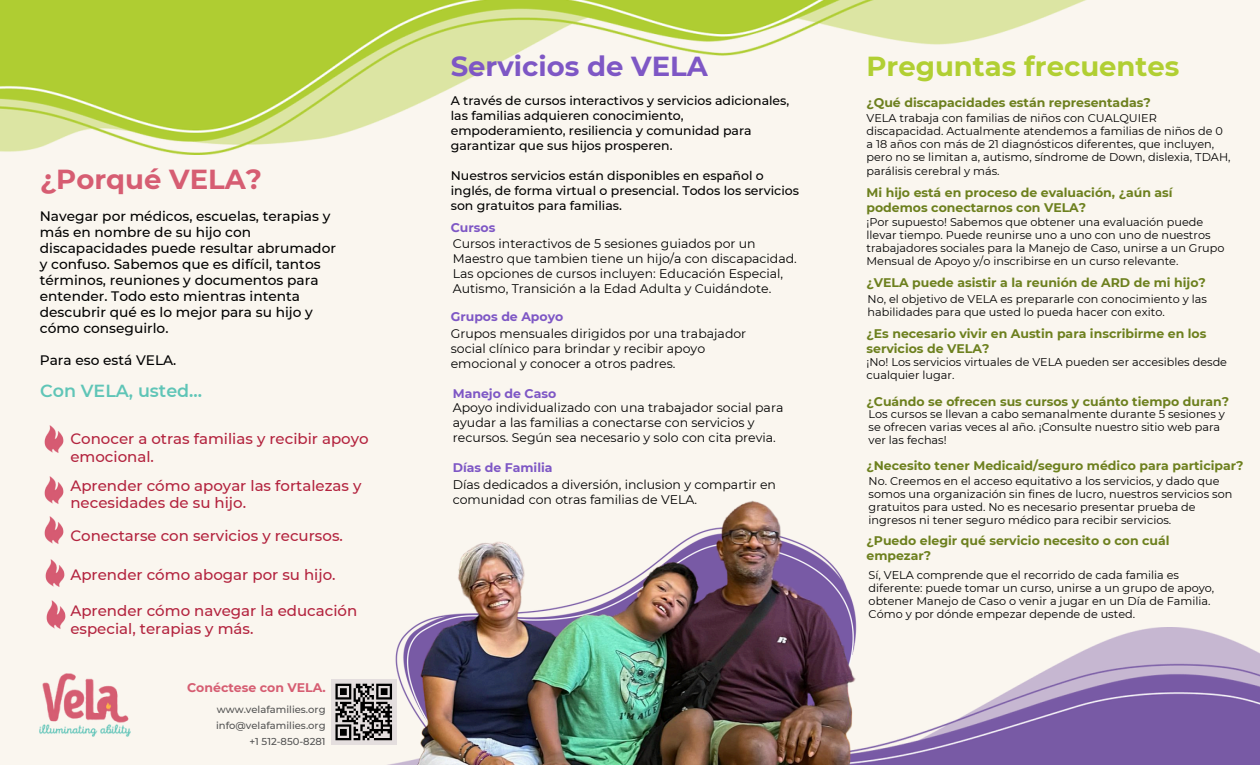
<style>
.page{position:relative;width:1260px;height:765px;background:#faf6ef}
.page>*{position:absolute;margin:0;border:0;box-sizing:border-box;transform-origin:0 0}
.t1{font:700 27.5px "Montserrat";color:#b1cf33}
.t2{font:700 27.5px "Montserrat";color:#7e57c5}
.t3{font:700 27.5px "Montserrat";color:#d65d72}
.t4{font:600 17.5px "Montserrat";color:#5fc5b7}
.t5{font:500 15px/17.8px "Montserrat";color:#b3233e}
.t6{font:500 13.75px/16px "Montserrat";color:#000}
.t7{font:12.5px/15px "Montserrat";color:#000}
.t8{font:700 12.5px/15px "Montserrat";color:#6d801e}
.t9{font:500 12.5px/15px "Montserrat";color:#000}
.t10{font:700 12.5px "Montserrat";color:#7e57c5}
.t11{font:700 12.5px "Montserrat";color:#d65d72}
.t12{font:11.25px/13.1px "Montserrat";color:#000}
.t13{font:500 10px "Montserrat";color:#545454}
</style>
<div class="page">
<img style="left:0;top:0;width:1086px;height:154px">
<img style="left:387px;top:628px;width:873px;height:137px">
<img style="left:40px;top:673px;width:91px;height:64px">
<img style="left:389px;top:500px;width:480px;height:265px">
<img style="left:44px;top:425px;width:20px;height:28px">
<img style="left:44px;top:476px;width:20px;height:28px">
<img style="left:44px;top:516px;width:20px;height:28px">
<img style="left:45px;top:559px;width:20px;height:28px">
<img style="left:46px;top:600px;width:20px;height:29px">
<div style="left:331px;top:679px;width:66px;height:66px;background:#e4dede"></div>
<svg style="left:335px;top:684px;width:57px;height:56px"></svg>
<h1 class="t3" style="left:40px;top:162px;width:223px">¿Porqué VELA?</h1>
<h2 class="t6" style="left:40px;top:209px;width:298px">Navegar por médicos, escuelas, terapias y más en nombre de su hijo con discapacidades puede resultar abrumador y confuso. Sabemos que es difícil, tantos términos, reuniones y documentos para entender. Todo esto mientras intenta descubrir qué es lo mejor para su hijo y cómo conseguirlo.</h2>
<h4 class="t6" style="left:40px;top:352px;width:138px">Para eso está VELA.</h4>
<h5 class="t4" style="left:40px;top:380px;width:163px">Con VELA, usted...</h5>
<p class="t5" style="left:70px;top:429px;width:300px">Conocer a otras familias y recibir apoyo emocional.</p>
<h3 class="t5" style="left:70px;top:476px;width:293px">Aprender cómo apoyar las fortalezas y necesidades de su hijo.</h3>
<h5 class="t5" style="left:70px;top:527px;width:274px">Conectarse con servicios y recursos.</h5>
<h3 class="t5" style="left:70px;top:566px;width:267px">Aprender cómo abogar por su hijo.</h3>
<h3 class="t5" style="left:70px;top:601px;width:288px">Aprender cómo navegar la educación especial, terapias y más.</h3>
<h4 class="t11" style="left:187px;top:679px;width:140px">Conéctese con VELA.</h4>
<p class="t13" style="left:217px;top:703px;width:110px">www.velafamilies.org</p>
<p class="t13" style="left:216px;top:719px;width:111px">info@velafamilies.org</p>
<h4 class="t13" style="left:249px;top:735px;width:78px">+1 512-850-8281</h4>
<h5 class="t2" style="left:451px;top:50px;width:259px">Servicios de VELA</h5>
<p class="t9" style="left:451px;top:93px;width:340px">A través de cursos interactivos y servicios adicionales, las familias adquieren conocimiento, empoderamiento, resiliencia y comunidad para garantizar que sus hijos prosperen.</p>
<h5 class="t9" style="left:451px;top:168px;width:350px">Nuestros servicios están disponibles en español o inglés, de forma virtual o presencial. Todos los servicios son gratuitos para familias.</h5>
<p class="t10" style="left:451px;top:220px;width:46px">Cursos</p>
<h5 class="t7" style="left:453px;top:236px;width:346px">Cursos interactivos de 5 sesiones guiados por un Maestro que tambien tiene un hijo/a con discapacidad.<br>Las opciones de cursos incluyen: Educación Especial, Autismo, Transición a la Edad Adulta y Cuidándote.</h5>
<h5 class="t10" style="left:451px;top:309px;width:114px">Grupos de Apoyo</h5>
<h3 class="t7" style="left:451px;top:326px;width:297px">Grupos mensuales dirigidos por una trabajador social clínico para brindar y recibir apoyo emocional y conocer a otros padres.</h3>
<h4 class="t10" style="left:453px;top:385px;width:105px">Manejo de Caso</h4>
<h3 class="t7" style="left:453px;top:400px;width:332px">Apoyo individualizado con una trabajador social para ayudar a las familias a conectarse con servicios y recursos. Según sea necesario y solo con cita previa.</h3>
<h4 class="t10" style="left:453px;top:460px;width:101px">Días de Familia</h4>
<h4 class="t7" style="left:453px;top:477px;width:325px">Días dedicados a diversión, inclusion y compartir en comunidad con otras familias de VELA.</h4>
<h5 class="t1" style="left:866px;top:50px;width:315px">Preguntas frecuentes</h5>
<h3 class="t8" style="left:866px;top:95px;width:286px">¿Qué discapacidades están representadas?</h3>
<h3 class="t12" style="left:866px;top:111px;width:366px">VELA trabaja con familias de niños con CUALQUIER discapacidad. Actualmente atendemos a familias de niños de 0 a 18 años con más de 21 diagnósticos diferentes, que incluyen, pero no se limitan a, autismo, síndrome de Down, dislexia, TDAH, parálisis cerebral y más.</h3>
<h4 class="t8" style="left:866px;top:185px;width:308px">Mi hijo está en proceso de evaluación, ¿aún así podemos conectarnos con VELA?</h4>
<h1 class="t12" style="left:866px;top:215px;width:359px">¡Por supuesto! Sabemos que obtener una evaluación puede llevar tiempo. Puede reunirse uno a uno con uno de nuestros trabajadores sociales para la Manejo de Caso, unirse a un Grupo Mensual de Apoyo y/o inscribirse en un curso relevante.</h1>
<p class="t8" style="left:866px;top:275px;width:341px">¿VELA puede asistir a la reunión de ARD de mi hijo?</p>
<p class="t12" style="left:868px;top:292px;width:341px">No, el objetivo de VELA es prepararle con conocimiento y las habilidades para que usted lo pueda hacer con exito.</p>
<h5 class="t8" style="left:866px;top:326px;width:341px">¿Es necesario vivir en Austin para inscribirme en los servicios de VELA?</h5>
<h4 class="t12" style="left:866px;top:355px;width:362px">¡No! Los servicios virtuales de VELA pueden ser accesibles desde cualquier lugar.</h4>
<h4 class="t8" style="left:866px;top:394px;width:364px">¿Cuándo se ofrecen sus cursos y cuánto tiempo duran?</h4>
<h5 class="t12" style="left:869px;top:408px;width:358px">Los cursos se llevan a cabo semanalmente durante 5 sesiones y se ofrecen varias veces al año. ¡Consulte nuestro sitio web para ver las fechas!</h5>
<h4 class="t8" style="left:866px;top:458px;width:379px">¿Necesito tener Medicaid/seguro médico para participar?</h4>
<h5 class="t12" style="left:869px;top:474px;width:365px">No. Creemos en el acceso equitativo a los servicios, y dado que somos una organización sin fines de lucro, nuestros servicios son gratuitos para usted. No es necesario presentar prueba de ingresos ni tener seguro médico para recibir servicios.</h5>
<h4 class="t8" style="left:866px;top:533px;width:305px">¿Puedo elegir qué servicio necesito o con cuál empezar?</h4>
<h5 class="t12" style="left:869px;top:568px;width:347px">Sí, VELA comprende que el recorrido de cada familia es diferente: puede tomar un curso, unirse a un grupo de apoyo, obtener Manejo de Caso o venir a jugar en un Día de Familia.<br>Cómo y por dónde empezar depende de usted.</h5>
</div>
